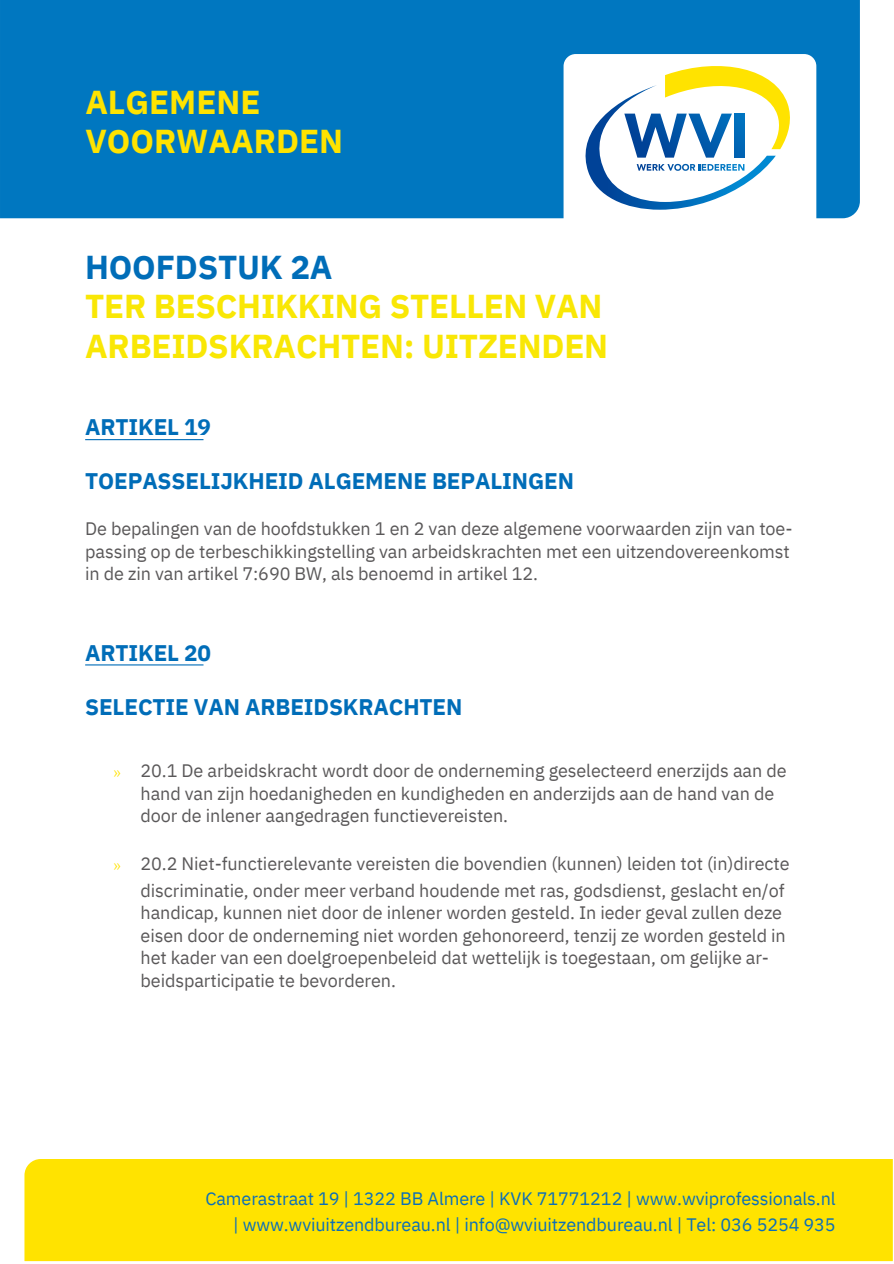
<style>
.page{position:relative;width:894px;height:1264px;background:#fff}
.page>*{position:absolute;margin:0;border:0;box-sizing:border-box;transform-origin:0 0}
.t1{font:700 33px/39.5px "IBM Plex Sans";letter-spacing:-.005em;color:#f9e705}
.t2{font:700 33px/39.5px "IBM Plex Sans";color:#ffe300}
.t3{font:700 33px "IBM Plex Sans";letter-spacing:-.005em;color:#006db8}
.t4{font:700 22.5px "IBM Plex Sans";letter-spacing:-.005em;color:#006db8}
.t5{font:18px/22.5px "IBM Plex Sans";letter-spacing:-.005em;color:#5a5859}
.t6{font:18px/26px "IBM Plex Sans";letter-spacing:-.005em;color:#0b6eb9;text-align:right}
.t7{font:300 18px "Open Sans Condensed";color:#ffe300}
</style>
<div class="page">
<div style="left:0;top:0;width:859px;height:218px;background:#0077c0"></div>
<div style="left:24px;top:1159px;width:868px;height:102px;background:#ffe300"></div>
<hr style="left:85px;top:439px;width:118px;height:1px;background:#006db8">
<hr style="left:85px;top:664px;width:118px;height:1px;background:#006db8">
<div style="left:563px;top:54px;width:253px;height:187px;background:#fff;border-radius:12px"></div>
<svg style="left:585px;top:66px;width:205px;height:144px"></svg>
<h1 class="t2" style="left:85px;top:80px;width:259px">ALGEMENE<br>VOORWAARDEN</h1>
<h1 class="t3" style="left:85px;top:241px;width:249px">HOOFDSTUK 2A</h1>
<h1 class="t1" style="left:85px;top:284px;width:524px">TER BESCHIKKING STELLEN VAN<br>ARBEIDSKRACHTEN: UITZENDEN</h1>
<p class="t4" style="left:85px;top:409px;width:127px">ARTIKEL 19</p>
<p class="t4" style="left:85px;top:463px;width:490px">TOEPASSELIJKHEID ALGEMENE BEPALINGEN</p>
<p class="t5" style="left:85px;top:516px;width:708px">De bepalingen van de hoofdstukken 1 en 2 van deze algemene voorwaarden zijn van toe&shy;passing op de terbeschikkingstelling van arbeidskrachten met een uitzendovereenkomst in de zin van artikel 7:690 BW, als benoemd in artikel 12.</p>
<p class="t4" style="left:85px;top:634px;width:127px">ARTIKEL 20</p>
<p class="t4" style="left:85px;top:688px;width:379px">SELECTIE VAN ARBEIDSKRACHTEN</p>
<p class="t7" style="left:113px;top:759px;width:9px">»</p>
<p class="t7" style="left:113px;top:852px;width:9px">»</p>
<p class="t5" style="left:140px;top:758px;width:647px">20.1 De arbeidskracht wordt door de onderneming geselecteerd enerzijds aan de hand van zijn hoedanigheden en kundigheden en anderzijds aan de hand van de door de inlener aangedragen functievereisten.</p>
<p class="t5" style="left:140px;top:848px;width:650px;line-height:27px">20.2 Niet-functierelevante vereisten die bovendien (kunnen) leiden tot (in)directe discriminatie, onder meer verband houdende met ras, godsdienst, geslacht en/of</p>
<p class="t5" style="left:140px;top:900px;width:646px">handicap, kunnen niet door de inlener worden gesteld. In ieder geval zullen deze eisen door de onderneming niet worden gehonoreerd, tenzij ze worden gesteld in het kader van een doelgroepenbeleid dat wettelijk is toegestaan, om gelijke ar&shy;beidsparticipatie te bevorderen.</p>
<p class="t6" style="left:205px;top:1184px;width:631px">Camerastraat 19 | 1322 BB Almere | KVK 71771212 | www.wviprofessionals.nl | www.wviuitzendbureau.nl | info@wviuitzendbureau.nl | Tel: 036 5254 935</p>
</div>
